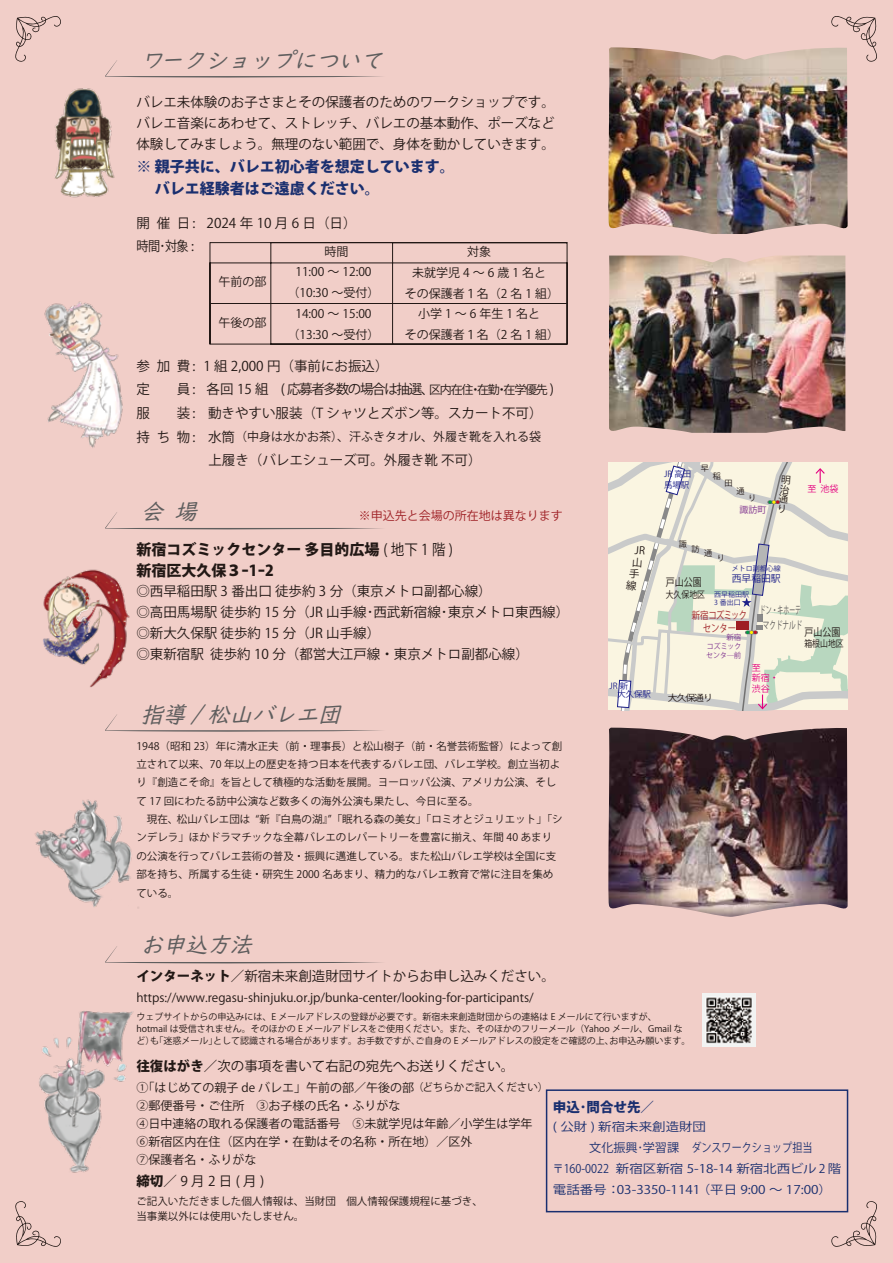
<style>
.page{position:relative;width:893px;height:1263px;background:#fff}
.page>*{position:absolute;margin:0;border:0;box-sizing:border-box;transform-origin:0 0}
.t1{font:italic 22.5px "UD Digi Kyokasho N R";color:#5f5e5e}
.t2{font:800 15px/22.5px "Koz Go Pr 6 N";color:#1a2f6f}
.t3{font:800 15px/21px "Koz Go Pr 6 N";color:#221815}
.t4{font:13.5px/21px "Koz Go Pr 6 N";color:#221815}
.t5{font:13.5px/23.7px "Koz Go Pr 6 N";letter-spacing:.25em;color:#221815}
.t6{font:800 13.5px "Koz Go Pr 6 N";color:#1a2f6f}
.t7{font:12px/18px "Koz Go Pr 6 N";color:#221815;text-align:center}
.t8{font:12px/21px "Koz Go Pr 6 N";color:#1a2f6f}
.t9{font:12px "Koz Go Pr 6 N";color:#9e1f24}
.t10{font:11.85px "Koz Go Pr 6 N";color:#1a2f6f;scale:1.13 1}
.t11{font:10.8px "Koz Go Pr 6 N";color:#221815;scale:.83 1}
.t12{font:10.5px/18.3px "Koz Go Pr 6 N";color:#221815}
.t13{font:10.5px/15.6px "Koz Go Pr 6 N";color:#595757;scale:.56 1}
.t14{font:10.5px/12.6px "Koz Go Pr 6 N";letter-spacing:-.1em;color:#9e1f24;text-align:center;scale:.8 1}
.t15{font:9.75px "Koz Go Pr 6 N";color:#1d2088}
.t16{font:9.75px/9.8px "Koz Go Pr 6 N";color:#221815;text-align:justify}
.t17{font:9.45px "Koz Go Pr 6 N";color:#221815;scale:.83 1}
.t18{font:9px/12px "Koz Go Pr 6 N";color:#221815}
.t19{font:9px/10.5px "Koz Go Pr 6 N";color:#e4007f}
.t20{font:9px "Koz Go Pr 6 N";color:#7e318e}
.t21{font:8.85px "Koz Go Pr 6 N";letter-spacing:-.1em;color:#221815;scale:1.1 1}
.t22{font:8.4px/8.6px "Koz Go Pr 6 N";color:#1d2088}
.t23{font:8.1px "Koz Go Pr 6 N";color:#221815}
.t24{font:7.5px/9px "Koz Go Pr 6 N";color:#7e318e;text-align:justify}
.t25{font:7.05px/8.6px "Koz Go Pr 6 N";color:#1d2088}
.s1{font-size:12px}
.s2{font-size:13.5px}
.s3{font-weight:400}
.s4{font-size:10.05px}
.s5{font-weight:800}
.s6{font-size:10.5px}
</style>
<div class="page">
<div style="left:0;top:0;width:893px;height:1262px;background:#f1cec8"></div>
<svg style="left:15px;top:16px;width:46px;height:46px"></svg>
<svg style="left:831px;top:16px;width:46px;height:46px"></svg>
<svg style="left:831px;top:1201px;width:46px;height:46px"></svg>
<svg style="left:15px;top:1201px;width:46px;height:46px"></svg>
<div style="left:546px;top:1089px;width:302px;height:123px;border:2px solid #1a2f6f"></div>
<img style="left:703px;top:993px;width:53px;height:53px">
<svg style="left:608px;top:463px;width:240px;height:247px;background:#e8e7d7"></svg>
<img style="left:608px;top:727px;width:240px;height:190px">
<img style="left:609px;top:256px;width:236px;height:177px">
<img style="left:608px;top:47px;width:240px;height:187px">
<svg style="left:209px;top:242px;width:359px;height:103px"></svg>
<img style="left:39px;top:1011px;width:94px;height:162px">
<img style="left:35px;top:799px;width:104px;height:110px">
<img style="left:43px;top:569px;width:87px;height:119px">
<img style="left:44px;top:301px;width:79px;height:147px">
<img style="left:55px;top:88px;width:60px;height:110px">
<svg style="left:105px;top:946px;width:277px;height:17px"></svg>
<svg style="left:105px;top:714px;width:277px;height:18px"></svg>
<svg style="left:105px;top:512px;width:277px;height:17px"></svg>
<svg style="left:105px;top:60px;width:277px;height:18px"></svg>
<h1 class="t1" style="left:141px;top:47px;width:250px">ワークショップについて</h1>
<p class="t4" style="left:136px;top:92px;width:420px;text-align:justify">バレエ未体験のお子さまとその保護者のためのワークショップです。バレエ音楽にあわせて、ストレッチ、バレエの基本動作、ポーズなど体験してみましょう。無理のない範囲で、身体を動かしていきます。</p>
<p class="t2" style="left:136px;top:155px;width:320px">※ 親子共に、バレエ初心者を想定しています。　 バレエ経験者はご遠慮ください。</p>
<p class="t5" style="left:136px;top:211px;width:222px">開催日: 2024年10月6日（日）時間･対象 :</p>
<p class="t7" style="left:325px;top:243px;width:25px">時間</p>
<p class="t7" style="left:218px;top:273px;width:49px">午前の部</p>
<p class="t7" style="left:218px;top:314px;width:49px">午後の部</p>
<p class="t7" style="left:287px;top:262px;width:94px;line-height:21px">11:00 ～ 12:00（10:30 ～受付）</p>
<p class="t7" style="left:287px;top:303px;width:94px;line-height:21px">14:00 ～ 15:00（13:30 ～受付）</p>
<p class="t7" style="left:467px;top:243px;width:25px">対象</p>
<p class="t7" style="left:405px;top:262px;width:156px;line-height:21px">未就学児4～6歳1名と<br>その保護者１名（2 名 1 組）</p>
<p class="t7" style="left:405px;top:303px;width:156px;line-height:21px">小学1～6年生1名と<br>その保護者１名（2 名 1 組）</p>
<p class="t4" style="left:136px;top:354px;width:419px;line-height:23.7px">参加費: 1 組 2,000 円（事前にお振込）<br>定　員 : 各回 15 組　( 応募者多数の場合は抽選、<span class="s1">区内在住・在勤・在学優先</span> )服　装: 動きやすい服装（T シャツとズボン等。スカート不可）</p>
<p class="t7" style="left:136px;top:428px;width:406px"><span class="s2">持ち物: 水筒</span>（中身は水かお茶）、汗ふきタオル、外履き靴を入れる袋</p>
<p class="t4" style="left:136px;top:450px;width:347px"><span class="s1">　　　　　　</span>上履き（バレエシューズ可。外履き靴 不可）</p>
<h1 class="t1" style="left:141px;top:499px;width:64px">会 場</h1>
<p class="t9" style="left:359px;top:509px;width:205px">※申込先と会場の所在地は異なります</p>
<p class="t3" style="left:136px;top:539px;width:318px">新宿コズミックセンター 多目的広場 <span class="s3">( 地下 1 階 )</span>新宿区大久保３ｰ1ｰ2</p>
<p class="t4" style="left:136px;top:581px;width:434px">◎西早稲田駅 3 番出口 徒歩約 3 分（東京メトロ副都心線）<br>◎高田馬場駅 徒歩約 15 分（JR 山手線･西武新宿線･東京メトロ東西線）◎新大久保駅 徒歩約 15 分（JR 山手線）<br>◎東新宿駅 徒歩約 10 分（都営大江戸線・東京メトロ副都心線）</p>
<h1 class="t1" style="left:141px;top:702px;width:208px">指導 / 松山バレエ団</h1>
<p class="t12" style="left:136px;top:737px;width:428px">1948（昭和 23）年に清水正夫（前・理事長）と松山樹子（前・名誉芸術監督）によって創立されて以来、70 年以上の歴史を持つ日本を代表するバレエ団、バレエ学校。創立当初より『創造こそ命』を旨として積極的な活動を展開。ヨーロッパ公演、アメリカ公演、そして 17 回にわたる訪中公演など数多くの海外公演も果たし、今日に至る。<br>　現在、松山バレエ団は “新『白鳥の湖』”「眠れる森の美女」「ロミオとジュリエット」「シンデレラ」ほかドラマチックな全幕バレエのレパートリーを豊富に揃え、年間 40 あまりの公演を行ってバレエ芸術の普及・振興に邁進している。また松山バレエ学校は全国に支部を持ち、所属する生徒・研究生 2000 名あまり、精力的なバレエ教育で常に注目を集めている。</p>
<h1 class="t1" style="left:141px;top:932px;width:119px">お申込方法</h1>
<p class="t12" style="left:630px;top:544px;width:17px;line-height:12px;text-align:center;rotate:5deg">JR山手線</p>
<p class="t22" style="left:617px;top:681px;width:35px;text-indent:-8px">JR 新<br>大久保駅</p>
<p class="t22" style="left:664px;top:468px;width:28px;line-height:11.2px">JR 高田馬場駅</p>
<p class="t23" style="left:701px;top:463px;width:10px">早</p>
<p class="t23" style="left:713px;top:471px;width:10px">稲</p>
<p class="t23" style="left:724px;top:478px;width:10px">田</p>
<p class="t23" style="left:736px;top:486px;width:10px">通</p>
<p class="t23" style="left:748px;top:493px;width:10px">り</p>
<p class="t20" style="left:739px;top:505px;width:28px">諏訪町</p>
<p class="t23" style="left:679px;top:540px;width:10px">諏</p>
<p class="t23" style="left:691px;top:544px;width:10px">訪</p>
<p class="t23" style="left:704px;top:549px;width:10px">通</p>
<p class="t23" style="left:717px;top:553px;width:10px">り</p>
<p class="t16" style="left:780px;top:475px;width:13px;rotate:5deg">明治通り</p>
<p class="t19" style="left:807px;top:483px;width:33px">至 池袋</p>
<p class="t25" style="left:732px;top:564px;width:50px">メトロ副都心線</p>
<p class="t15" style="left:732px;top:572px;width:50px">西早稲田駅</p>
<p class="t11" style="left:666px;top:576px;width:45px">戸山公園</p>
<p class="t17" style="left:666px;top:589px;width:49px">大久保地区</p>
<p class="t25" style="left:714px;top:590px;width:36px">西早稲田駅<br>3 番出口</p>
<p class="t24" style="left:706px;top:633px;width:37px;text-indent:20px">新宿コズミックセンタ―前</p>
<p class="t13" style="left:760px;top:602px;width:78px">ドン・キホーテマクドナルド</p>
<p class="t14" style="left:692px;top:609px;width:71px"><span class="s4">新宿</span>コズミックセンター</p>
<p class="t11" style="left:804px;top:626px;width:45px">戸山公園</p>
<p class="t17" style="left:804px;top:638px;width:49px">箱根山地区</p>
<p class="t21" style="left:668px;top:692px;width:42px">大久保通り</p>
<p class="t19" style="left:752px;top:662px;width:28px">至<br>新宿・渋谷</p>
<p class="t4" style="left:136px;top:965px;width:420px"><span class="s5">インターネット</span>／新宿未来創造財団サイトからお申し込みください。</p>
<p class="t7" style="left:136px;top:989px;width:399px">https://www.regasu-shinjuku.or.jp/bunka-center/looking-for-participants/</p>
<p class="t18" style="left:136px;top:1011px;width:555px">ウェブサイトからの申込みには、E メールアドレスの登録が必要です。新宿未来創造財団からの連絡は E メールにて行いますが、<br>hotmail は受信されません。そのほかの E メールアドレスをご使用ください。また、そのほかのフリーメール（Yahoo メール、Gmail など）も「迷惑メール」として認識される場合があります。お手数ですが、ご自身の E メールアドレスの設定をご確認の上、お申込み願います。</p>
<p class="t4" style="left:136px;top:1055px;width:379px"><span class="s5">往復はがき</span>／次の事項を書いて右記の宛先へお送りください。</p>
<p class="t7" style="left:136px;top:1079px;width:421px;text-align:left">①「はじめての親子 de バレエ」午前の部／午後の部<span class="s6">（どちらかご記入ください）<br></span>②郵便番号・ご住所　③お子様の氏名・ふりがな<br>④日中連絡の取れる保護者の電話番号　⑤未就学児は年齢／小学生は学年　　<br>⑥新宿区内在住（区内在学・在勤はその名称・所在地）／区外<br>⑦保護者名・ふりがな</p>
<p class="t4" style="left:136px;top:1171px;width:129px"><span class="s5">締切</span>／9月2日(月)</p>
<p class="t12" style="left:136px;top:1193px;width:348px;line-height:15px">ご記入いただきました個人情報は、当財団　個人情報保護規程に基づき、当事業以外には使用いたしません。</p>
<p class="t6" style="left:553px;top:1099px;width:103px">申込･問合せ先<span class="s3">／</span></p>
<p class="t10" style="left:553px;top:1120px;width:137px">( 公財 ) 新宿未来創造財団</p>
<p class="t8" style="left:553px;top:1137px;width:290px">　　　文化振興･学習課　ダンスワークショップ担当〒160-0022 新宿区新宿 5-18-14 新宿北西ビル 2 階電話番号 :03-3350-1141 （平日 9:00 ～ 17:00）</p>
</div>
